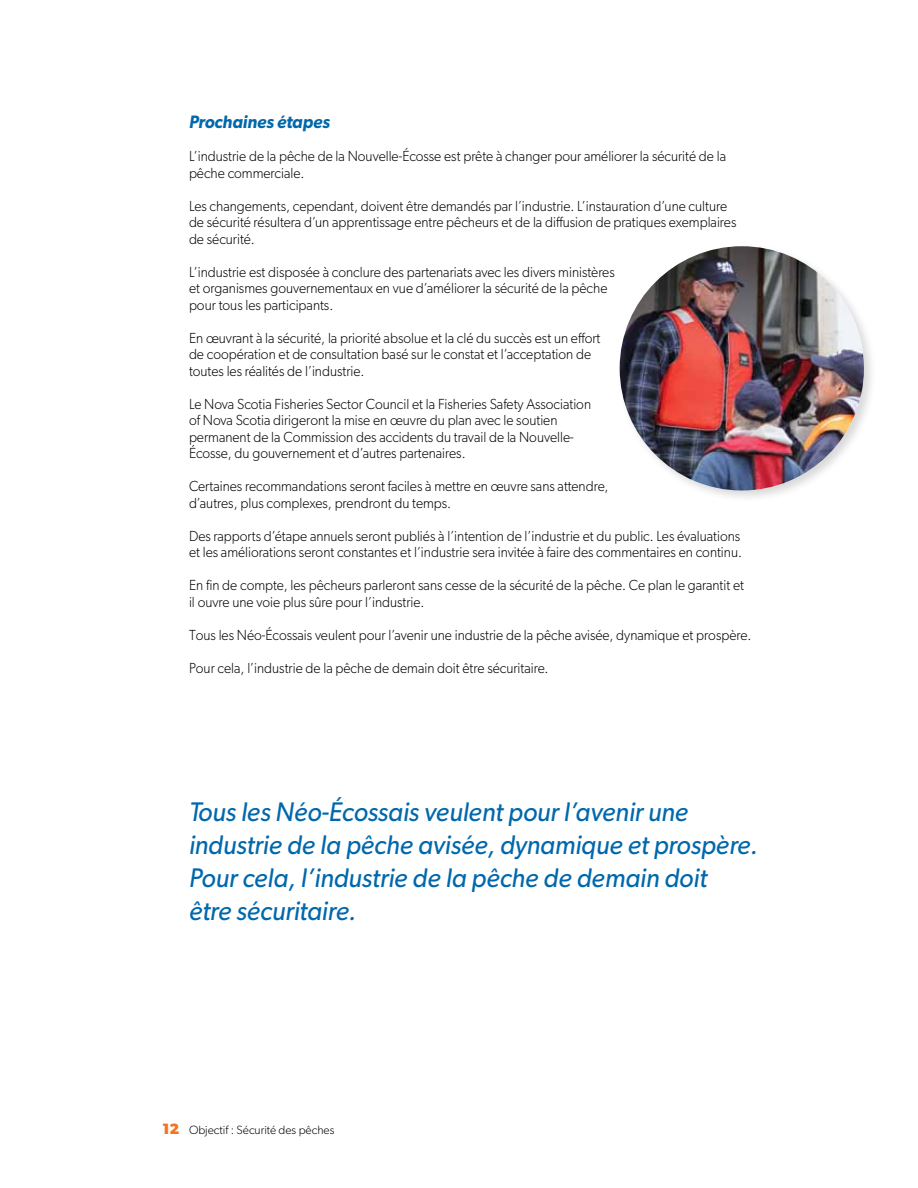
<style>
.page{position:relative;width:918px;height:1188px;background:#fff}
.page>*{position:absolute;margin:0;border:0;box-sizing:border-box;transform-origin:0 0}
.t1{font:italic 27px/33px "Gibson";color:#0068ac;scale:.95 1}
.t2{font:italic 600 18px "Gibson";color:#0068ac;scale:.95 1}
.t3{font:300 14.7px/16.5px "Gibson";color:#000;scale:.95 1}
.t4{font:300 12px "Gibson";color:#000}
.s1{font-weight:700;font-size:15px;color:#f47421}
</style>
<div class="page">
<div style="left:616px;top:243px;width:261px;height:261px;background:#000;opacity:.15"></div>
<img style="left:620px;top:246px;width:244px;height:245px;border-radius:122px">
<p class="t2" style="left:189px;top:111px;width:150px">Prochaines étapes</p>
<p class="t3" style="left:189px;top:148px;width:567px">L’industrie de la pêche de la Nouvelle-Écosse est prête à changer pour améliorer la sécurité de la pêche commerciale.</p>
<p class="t3" style="left:189px;top:197px;width:578px">Les changements, cependant, doivent être demandés par l’industrie. L’instauration d’une culture de sécurité résultera d’un apprentissage entre pêcheurs et de la diffusion de pratiques exemplaires de sécurité.</p>
<p class="t3" style="left:189px;top:263px;width:450px">L’industrie est disposée à conclure des partenariats avec les divers ministères et organismes gouvernementaux en vue d’améliorer la sécurité de la pêche pour tous les participants.</p>
<p class="t3" style="left:189px;top:329px;width:435px">En œuvrant à la sécurité, la priorité absolue et la clé du succès est un effort de coopération et de consultation basé sur le constat et l’acceptation de toutes les réalités de l’industrie.</p>
<p class="t3" style="left:189px;top:395px;width:425px">Le Nova Scotia Fisheries Sector Council et la Fisheries Safety Association of Nova Scotia dirigeront la mise en œuvre du plan avec le soutien permanent de la Commission des accidents du travail de la Nouvelle-Écosse, du gouvernement et d’autres partenaires.</p>
<p class="t3" style="left:189px;top:478px;width:443px">Certaines recommandations seront faciles à mettre en œuvre sans attendre, d’autres, plus complexes, prendront du temps.</p>
<p class="t3" style="left:189px;top:527px;width:584px">Des rapports d’étape annuels seront publiés à l’intention de l’industrie et du public. Les évaluations et les améliorations seront constantes et l’industrie sera invitée à faire des commentaires en continu.</p>
<p class="t3" style="left:189px;top:577px;width:586px">En fin de compte, les pêcheurs parleront sans cesse de la sécurité de la pêche. Ce plan le garantit et il ouvre une voie plus sûre pour l’industrie.</p>
<p class="t3" style="left:189px;top:626px;width:593px">Tous les Néo-Écossais veulent pour l’avenir une industrie de la pêche avisée, dynamique et prospère.</p>
<p class="t3" style="left:189px;top:659px;width:380px">Pour cela, l’industrie de la pêche de demain doit être sécuritaire.</p>
<h1 class="t1" style="left:189px;top:795px;width:600px">Tous les Néo-Écossais veulent pour l’avenir une industrie de la pêche avisée, dynamique et prospère.<br>Pour cela, l’industrie de la pêche de demain doit<br>être sécuritaire.</h1>
<p class="t4" style="left:162px;top:1123px;width:174px"><span class="s1">12</span> Objectif : Sécurité des pêches</p>
</div>
